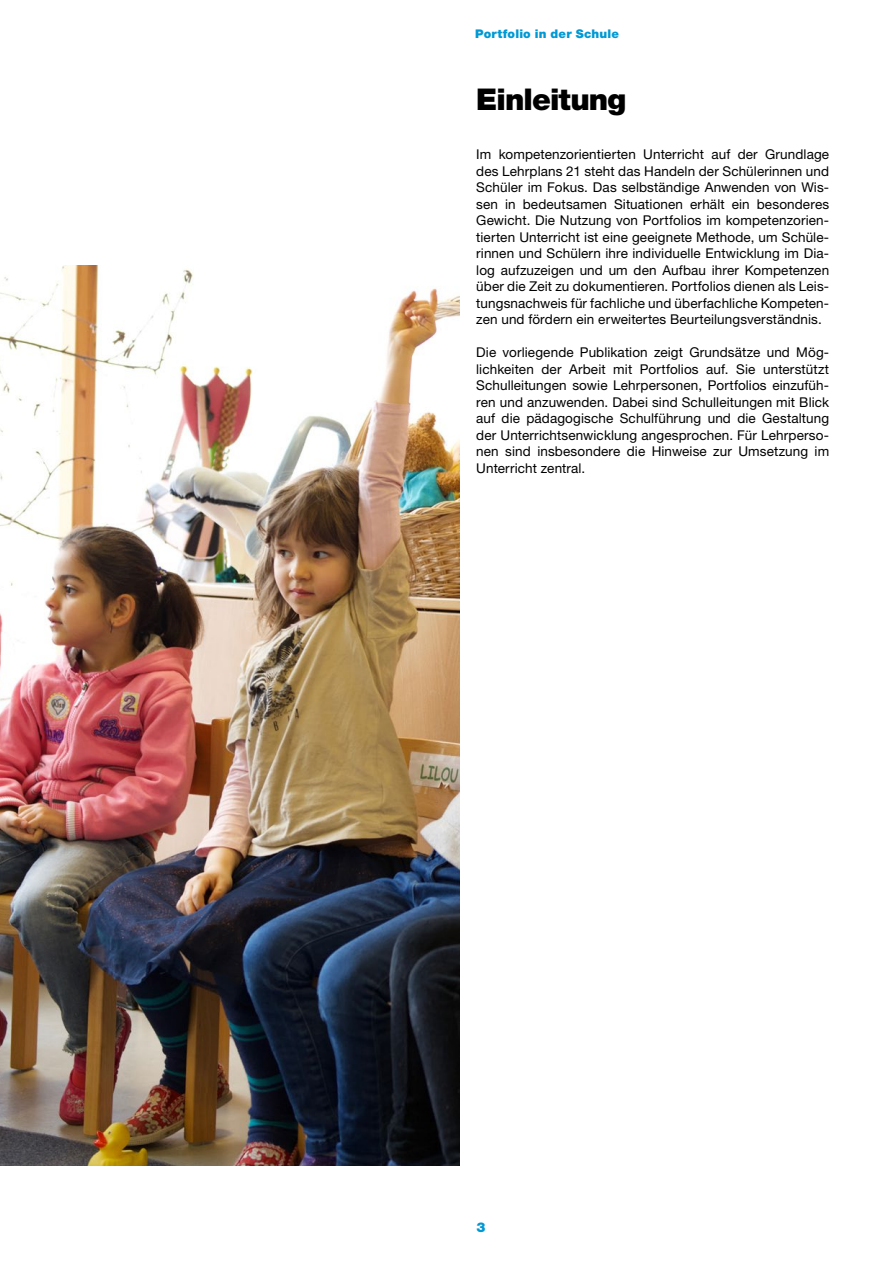
<style>
.page{position:relative;width:893px;height:1263px;background:#fff}
.page>*{position:absolute;margin:0;border:0;box-sizing:border-box;transform-origin:0 0}
.h2_spaltenspanne{font:900 30px "Helvetica Neue LT Std";letter-spacing:-.03em;color:#000}
.t1{font:13.5px/16.5px "Helvetica Neue LT Std";letter-spacing:.01em;color:#000;text-align:justify}
.t2{font:900 13.5px "Helvetica Neue LT Std";color:#0099d4}
.t3{font:900 12px "Helvetica Neue LT Std";letter-spacing:.015em;color:#0099d4}
</style>
<div class="page">
<img style="left:0;top:265px;width:459px;height:901px">
<p class="t3" style="left:475px;top:27px;width:145px">Portfolio in der Schule</p>
<p class="h2_spaltenspanne" style="left:476px;top:81px;width:152px">Einleitung</p>
<p class="t1" style="left:476px;top:146px;width:354px">Im kompetenzorientierten Unterricht auf der Grundlage des Lehrplans 21 steht das Handeln der Schülerinnen und Schüler im Fokus. Das selbständige Anwenden von Wis&shy;sen in bedeutsamen Situationen erhält ein besonderes Gewicht. Die Nutzung von Portfolios im kompetenzorien&shy;tierten Unterricht ist eine geeignete Methode, um Schüle&shy;rinnen und Schülern ihre individuelle Entwicklung im Dia&shy;log aufzuzeigen und um den Aufbau ihrer Kompetenzen über die Zeit zu dokumentieren. Portfolios dienen als Leis&shy;tungsnachweis für fachliche und überfachliche Kompeten&shy;zen und fördern ein erweitertes Beurteilungsverständnis.</p>
<p class="t1" style="left:476px;top:344px;width:354px">Die vorliegende Publikation zeigt Grundsätze und Mög&shy;lichkeiten der Arbeit mit Portfolios auf. Sie unterstützt Schulleitungen sowie Lehrpersonen, Portfolios einzufüh&shy;ren und anzuwenden. Dabei sind Schulleitungen mit Blick auf die pädagogische Schulführung und die Gestaltung der Unterrichtsenwicklung angesprochen. Für Lehrperso&shy;nen sind insbesondere die Hinweise zur Umsetzung im Unterricht zentral.</p>
<p class="t2" style="left:476px;top:1219px;width:11px">3</p>
</div>
